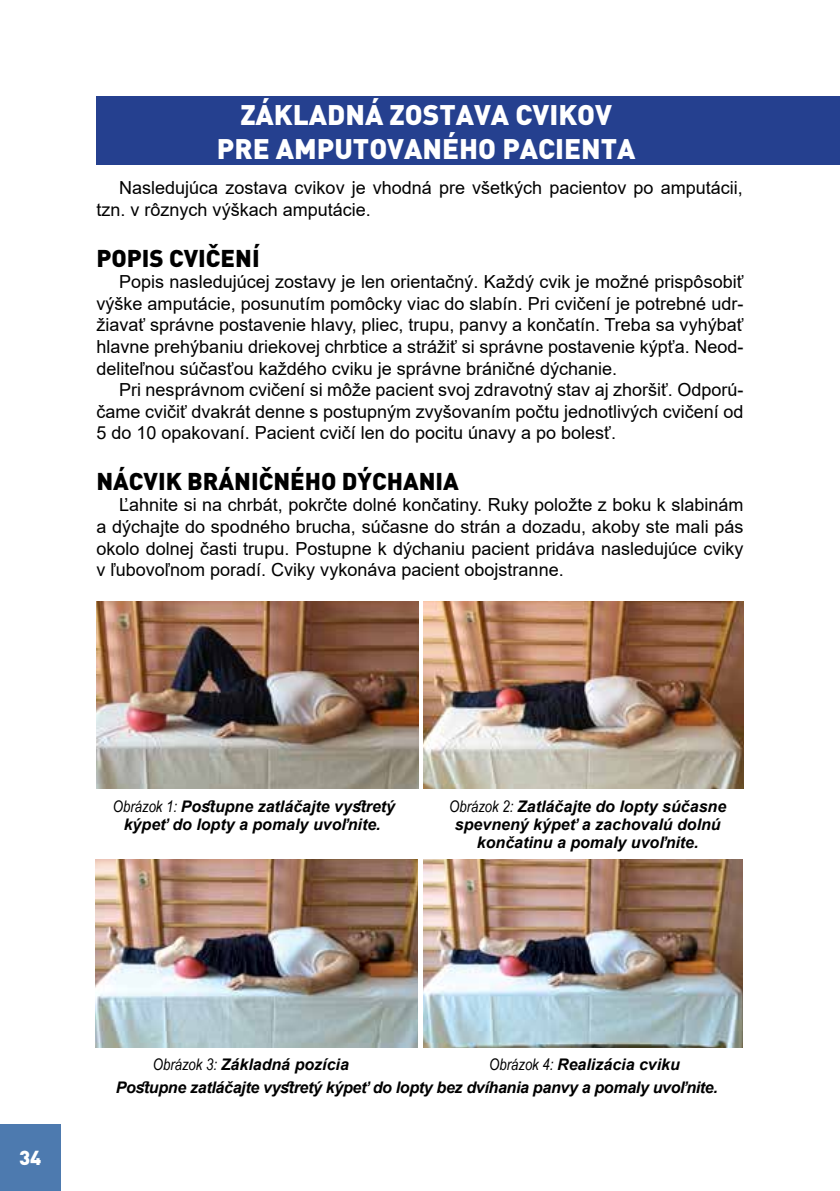
<style>
.page{position:relative;width:840px;height:1191px;background:#fff}
.page>*{position:absolute;margin:0;border:0;box-sizing:border-box;transform-origin:0 0}
.t1{font:900 28px/33.6px "DINCE";color:#fff;text-align:center}
.t2{font:900 24px "DINCE";color:#000}
.t3{font:900 20px "DINCE";color:#fff}
.t4{font:18px/21.6px "Arial";color:#000;text-align:justify}
.t5{font:italic 700 16px/18px "Arial";color:#000;text-align:center}
.t6{font:italic 700 16px "Arial";letter-spacing:-.02em;color:#000}
.s1{font-family:"Arial Narrow";font-weight:400}
</style>
<div class="page">
<div style="left:0;top:1124px;width:60px;height:67px;background:#4d7aaf"></div>
<div style="left:96px;top:96px;width:647px;height:68px;background:#25408f"></div>
<img style="left:96px;top:601px;width:322px;height:187px">
<img style="left:96px;top:860px;width:321px;height:187px">
<img style="left:424px;top:601px;width:319px;height:187px">
<img style="left:423px;top:860px;width:319px;height:187px">
<div style="left:742px;top:96px;width:97px;height:68px;background:#25408f"></div>
<h1 class="t1" style="left:217px;top:97px;width:420px">ZÁKLADNÁ ZOSTAVA CVIKOV<br>PRE AMPUTOVANÉHO PACIENTA</h1>
<p class="t4" style="left:96px;top:177px;width:647px;text-indent:23px">Nasledujúca zostava cvikov je vhodná pre všetkých pacientov po amputácii, tzn. v rôznych výškach amputácie.</p>
<h2 class="t2" style="left:96px;top:241px;width:165px">POPIS CVIČENÍ</h2>
<p class="t4" style="left:96px;top:271px;width:648px;text-indent:23px">Popis nasledujúcej zostavy je len orientačný. Každý cvik je možné prispôsobiť výške amputácie, posunutím pomôcky viac do slabín. Pri cvičení je potrebné udr&shy;žiavať správne postavenie hlavy, pliec, trupu, panvy a končatín. Treba sa vyhýbať hlavne prehýbaniu driekovej chrbtice a strážiť si správne postavenie kýpťa. Neod&shy;deliteľnou súčasťou každého cviku je správne bráničné dýchanie.</p>
<p class="t4" style="left:96px;top:379px;width:648px;text-indent:23px">Pri nesprávnom cvičení si môže pacient svoj zdravotný stav aj zhoršiť. Odporú&shy;čame cvičiť dvakrát denne s postupným zvyšovaním počtu jednotlivých cvičení od 5 do 10 opakovaní. Pacient cvičí len do pocitu únavy a po bolesť.</p>
<h2 class="t2" style="left:96px;top:465px;width:363px">NÁCVIK BRÁNIČNÉHO DÝCHANIA</h2>
<p class="t4" style="left:96px;top:494px;width:648px;text-indent:23px">Ľahnite si na chrbát, pokrčte dolné končatiny. Ruky položte z boku k slabinám a dýchajte do spodného brucha, súčasne do strán a dozadu, akoby ste mali pás okolo dolnej časti trupu. Postupne k dýchaniu pacient pridáva nasledujúce cviky v ľubovoľnom poradí. Cviky vykonáva pacient obojstranne.</p>
<p class="t5" style="left:113px;top:798px;width:283px"><span class="s1">Obrázok 1:</span> Postupne zatláčajte vystretý kýpeť do lopty a pomaly uvoľnite.</p>
<p class="t5" style="left:449px;top:798px;width:278px"><span class="s1">Obrázok 2:</span> Zatláčajte do lopty súčasne spevnený kýpeť a zachovalú dolnú končatinu a pomaly uvoľnite.</p>
<p class="t3" style="left:19px;top:1143px;width:24px">34</p>
<p class="t5" style="left:153px;top:1056px;width:197px"><span class="s1">Obrázok 3:</span> Základná pozícia</p>
<p class="t5" style="left:489px;top:1056px;width:192px"><span class="s1">Obrázok 4:</span> Realizácia cviku</p>
<p class="t6" style="left:116px;top:1076px;width:603px">Postupne zatláčajte vystretý kýpeť do lopty bez dvíhania panvy a pomaly uvoľnite.</p>
</div>
